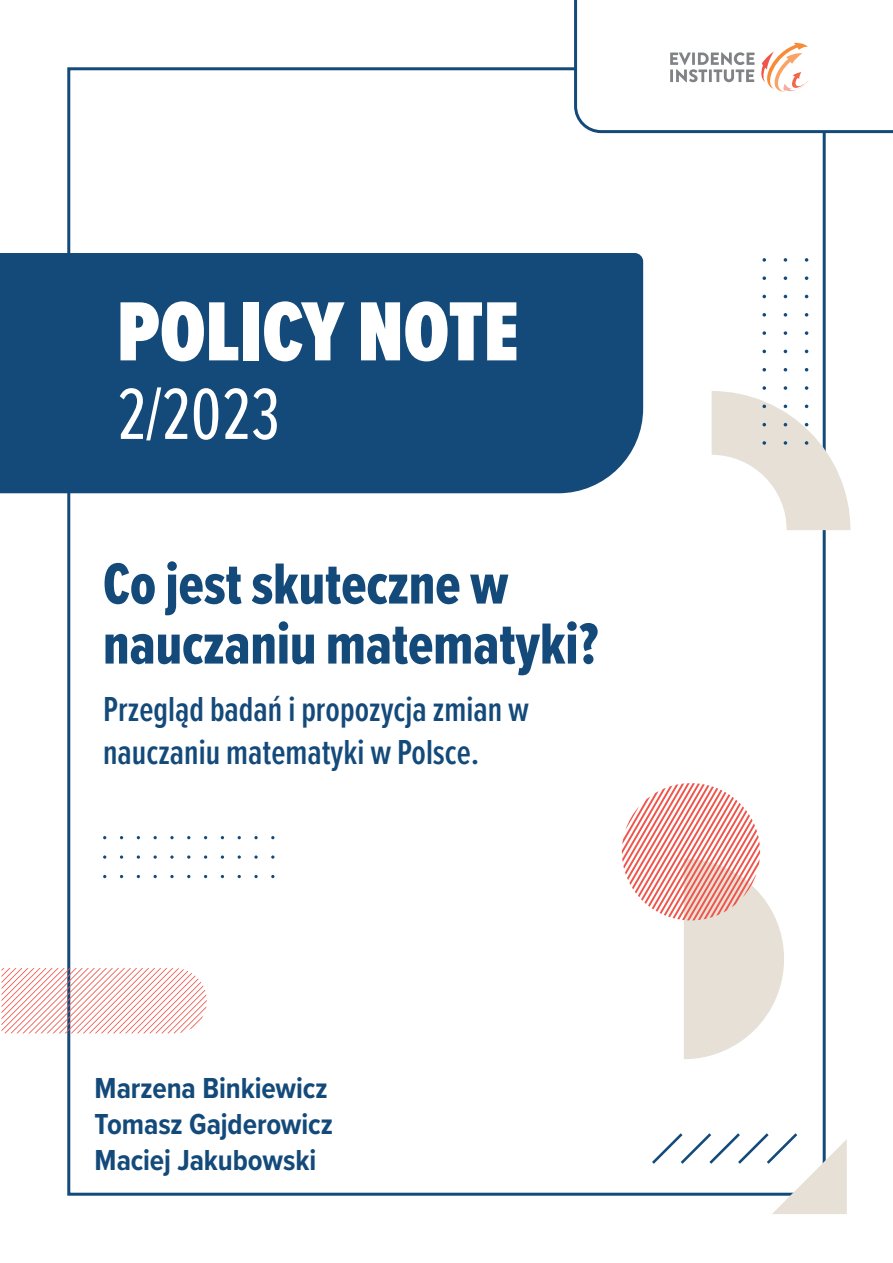
<style>
.page{position:relative;width:893px;height:1263px;background:#fff}
.page>*{position:absolute;margin:0;border:0;box-sizing:border-box;transform-origin:0 0}
.t1{font:900 87px "Proxima Nova Ex Cn";color:#fff}
.t2{font:75px "Proxima Nova Ex Cn";color:#fff}
.Tytuł{font:60px/60px "Proxima Nova Ex Cn Extrabld";color:#144a7a}
.Tytuł-2{font:600 36px/43.2px "Proxima Nova Ex Cn";color:#144a7a}
.Autorzy{font:700 30px "Proxima Nova Cond";letter-spacing:-.005em;color:#144a7a}
</style>
<div class="page">
<div style="left:0;top:253px;width:643px;height:240px;background:#144a7a"></div>
<svg style="left:805px;top:331px;width:3px;height:4px"></svg>
<svg style="left:805px;top:313px;width:3px;height:4px"></svg>
<svg style="left:805px;top:276px;width:3px;height:4px"></svg>
<svg style="left:805px;top:258px;width:3px;height:4px"></svg>
<svg style="left:784px;top:331px;width:3px;height:4px"></svg>
<svg style="left:784px;top:313px;width:3px;height:4px"></svg>
<svg style="left:784px;top:276px;width:3px;height:4px"></svg>
<svg style="left:784px;top:258px;width:3px;height:4px"></svg>
<svg style="left:712px;top:386px;width:138px;height:144px"></svg>
<svg style="left:762px;top:368px;width:4px;height:3px"></svg>
<svg style="left:762px;top:350px;width:4px;height:3px"></svg>
<svg style="left:762px;top:331px;width:4px;height:4px"></svg>
<svg style="left:762px;top:313px;width:4px;height:4px"></svg>
<svg style="left:762px;top:295px;width:4px;height:3px"></svg>
<svg style="left:762px;top:276px;width:4px;height:4px"></svg>
<svg style="left:762px;top:258px;width:4px;height:4px"></svg>
<svg style="left:254px;top:836px;width:4px;height:3px"></svg>
<svg style="left:170px;top:836px;width:4px;height:3px"></svg>
<svg style="left:254px;top:855px;width:4px;height:4px"></svg>
<svg style="left:238px;top:855px;width:3px;height:4px"></svg>
<svg style="left:221px;top:855px;width:3px;height:4px"></svg>
<svg style="left:204px;top:855px;width:3px;height:4px"></svg>
<svg style="left:187px;top:855px;width:3px;height:4px"></svg>
<svg style="left:170px;top:855px;width:4px;height:4px"></svg>
<svg style="left:154px;top:855px;width:3px;height:4px"></svg>
<svg style="left:137px;top:855px;width:3px;height:4px"></svg>
<svg style="left:120px;top:855px;width:3px;height:4px"></svg>
<svg style="left:103px;top:855px;width:3px;height:4px"></svg>
<svg style="left:254px;top:875px;width:4px;height:3px"></svg>
<svg style="left:170px;top:875px;width:4px;height:3px"></svg>
<svg style="left:652px;top:1133px;width:195px;height:81px"></svg>
<svg style="left:574px;top:0;width:319px;height:133px"></svg>
<svg style="left:622px;top:783px;width:162px;height:276px"></svg>
<svg style="left:2px;top:968px;width:205px;height:65px"></svg>
<p class="t1" style="left:117px;top:268px;width:403px">POLICY NOTE</p>
<p class="t2" style="left:117px;top:359px;width:165px">2/2023</p>
<p class="Tytuł" style="left:103px;top:553px;width:497px">Co jest skuteczne w nauczaniu matematyki?</p>
<p class="Tytuł-2" style="left:103px;top:687px;width:427px">Przegląd badań i propozycja zmian w nauczaniu matematyki w Polsce.</p>
<p class="Autorzy" style="left:95px;top:1066px;width:235px">Marzena Binkiewicz</p>
<p class="Autorzy" style="left:95px;top:1102px;width:240px">Tomasz Gajderowicz</p>
<p class="Autorzy" style="left:95px;top:1138px;width:223px">Maciej Jakubowski</p>
</div>
